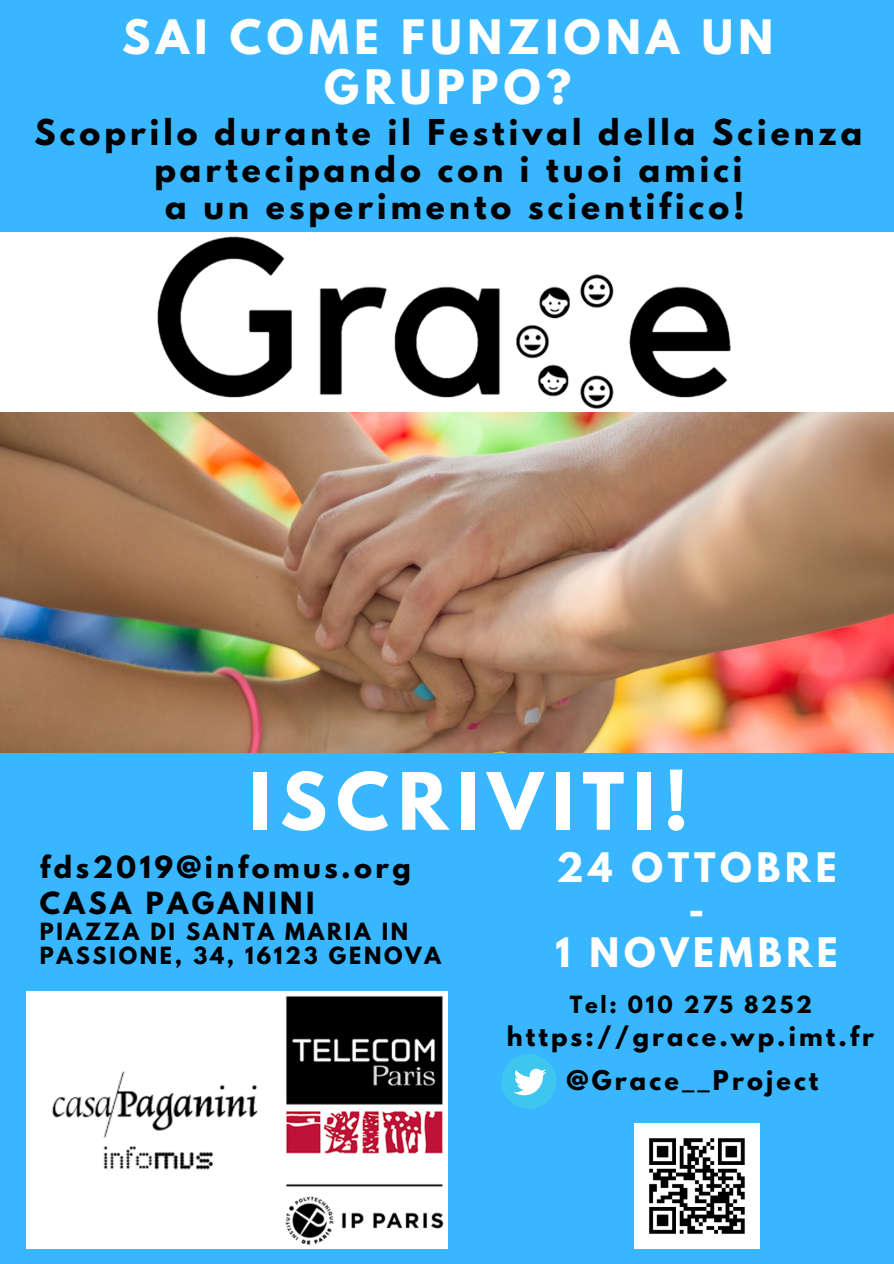
<style>
.page{position:relative;width:894px;height:1264px;background:#fff}
.page>*{position:absolute;margin:0;border:0;box-sizing:border-box;transform-origin:0 0}
.t1{font:700 69.9px "League Spartan";letter-spacing:.13em;color:#fff}
.t2{font:700 42px/50.2px "League Spartan";letter-spacing:.13em;color:#fff;text-align:center}
.t3{font:700 36px/42.8px "League Spartan";letter-spacing:.13em;color:#fff;text-align:center}
.t4{font:700 31.5px/37.2px "League Spartan";letter-spacing:.13em;color:#000;text-align:center}
.t5{font:700 27px "League Spartan";letter-spacing:.13em;color:#000}
.t6{font:700 24px "League Spartan";letter-spacing:.13em;color:#000}
.t7{font:700 21px/24.2px "League Spartan";letter-spacing:.13em;color:#000}
</style>
<div class="page">
<div style="left:0;top:0;width:893px;height:279px;background:#38b6ff"></div>
<img style="left:0;top:412px;width:893px;height:341px">
<div style="left:0;top:964px;width:893px;height:299px;background:#38b6ff"></div>
<div style="left:612px;top:753px;width:281px;height:169px;background:#38b6ff"></div>
<div style="left:220px;top:886px;width:449px;height:85px;background:#38b6ff"></div>
<div style="left:238px;top:753px;width:392px;height:169px;background:#38b6ff"></div>
<div style="left:658px;top:860px;width:235px;height:169px;background:#38b6ff"></div>
<div style="left:0;top:753px;width:281px;height:169px;background:#38b6ff"></div>
<div style="left:0;top:847px;width:237px;height:169px;background:#38b6ff"></div>
<img style="left:26px;top:991px;width:421px;height:257px">
<img style="left:0;top:232px;width:893px;height:177px">
<img style="left:634px;top:1123px;width:124px;height:125px">
<div style="left:501px;top:1053px;width:55px;height:55px;background:#3fc6ee;border-radius:50%"></div>
<svg style="left:514px;top:1068px;width:32px;height:27px"></svg>
<h2 class="t2" style="left:122px;top:17px;width:652px">SAI COME FUNZIONA UN<br>GRUPPO?</h2>
<p class="t4" style="left:35px;top:118px;width:828px">Scoprilo durante il Festival della Scienza partecipando con i tuoi amici<br>a un esperimento scientifico!</p>
<h1 class="t1" style="left:249px;top:766px;width:440px">ISCRIVITI!</h1>
<p class="t5" style="left:40px;top:853px;width:372px">fds2019@infomus.org</p>
<p class="t5" style="left:40px;top:889px;width:276px">CASA PAGANINI</p>
<p class="t7" style="left:40px;top:922px;width:402px">PIAZZA DI SANTA MARIA IN<br>PASSIONE, 34, 16123 GENOVA</p>
<p class="t3" style="left:555px;top:850px;width:284px">24 OTTOBRE -<br>1 NOVEMBRE</p>
<p class="t7" style="left:569px;top:995px;width:243px">Tel: 010 275 8252</p>
<p class="t6" style="left:506px;top:1024px;width:368px">https://grace.wp.imt.fr</p>
<p class="t6" style="left:566px;top:1068px;width:253px">@Grace__Project</p>
</div>
